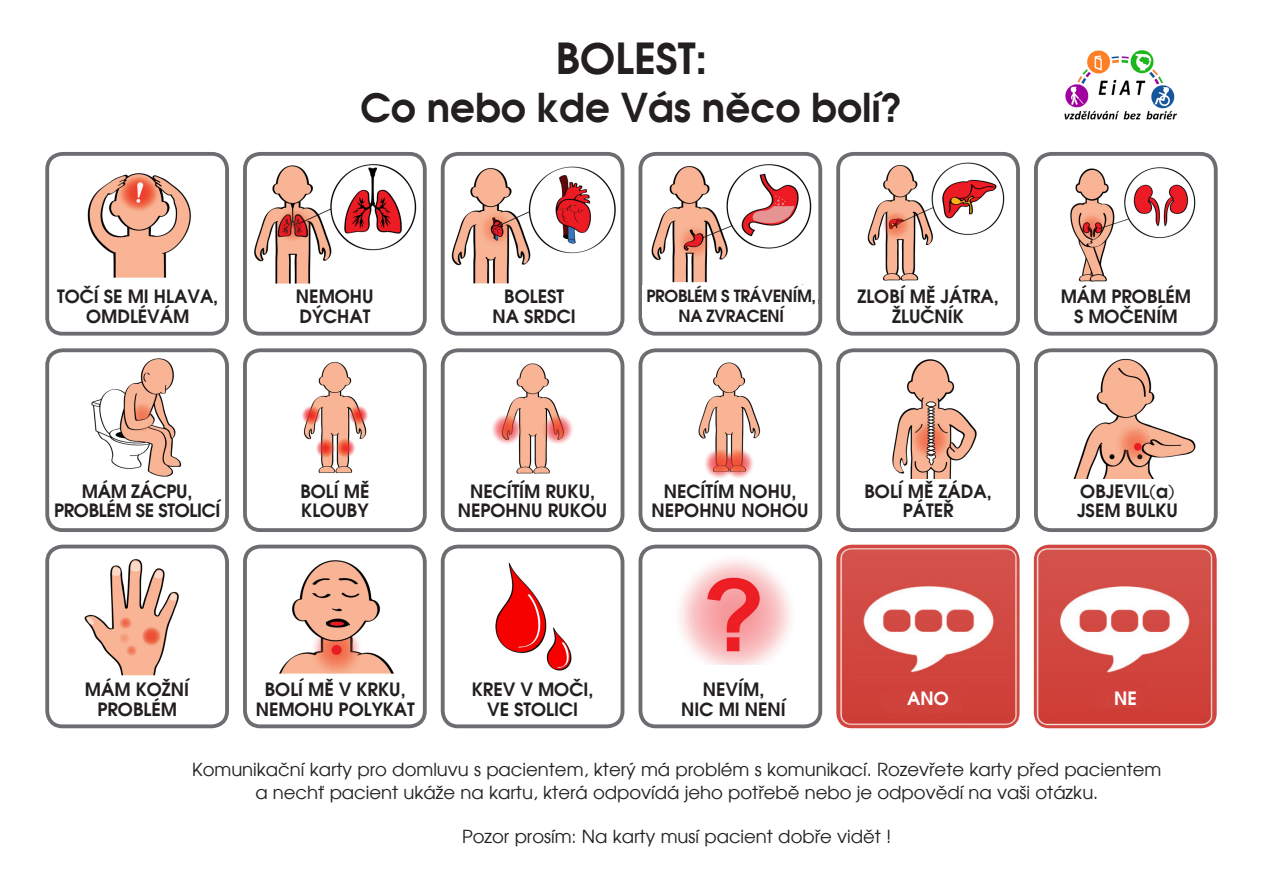
<style>
.page{position:relative;width:1263px;height:893px;background:#fff}
.page>*{position:absolute;margin:0;border:0;box-sizing:border-box;transform-origin:0 0}
.t1{font:42px "Avalon CE Bold";color:#231f20}
.t2{font:39px "Avalon CE Bold";color:#231f20}
.t3{font:18px/19.5px "Avalon CE Bold";color:#231f20;text-align:center}
.t4{font:18px "Avalon CE";color:#231f20}
.t5{font:18px "Avalon CE Bold";letter-spacing:-.02em;color:#231f20}
.t6{font:18px "Avalon CE Bold";color:#fff}
.t7{font:16.5px "Avalon CE Bold";letter-spacing:-.02em;color:#231f20}
</style>
<div class="page">
<img style="left:50px;top:157px;width:174px;height:174px">
<div style="left:45px;top:152px;width:184px;height:184px;border:4px solid #6c6d70;border-radius:15px"></div>
<img style="left:50px;top:353px;width:174px;height:174px">
<div style="left:45px;top:348px;width:184px;height:184px;border:4px solid #6c6d70;border-radius:15px"></div>
<img style="left:50px;top:550px;width:176px;height:173px">
<div style="left:45px;top:545px;width:184px;height:183px;border:4px solid #6c6d70;border-radius:15px"></div>
<img style="left:248px;top:157px;width:174px;height:174px">
<div style="left:243px;top:152px;width:184px;height:184px;border:4px solid #6c6d70;border-radius:15px"></div>
<img style="left:248px;top:353px;width:174px;height:174px">
<div style="left:243px;top:348px;width:184px;height:184px;border:4px solid #6c6d70;border-radius:15px"></div>
<img style="left:246px;top:546px;width:176px;height:179px">
<div style="left:243px;top:545px;width:184px;height:183px;border:4px solid #6c6d70;border-radius:15px"></div>
<img style="left:443px;top:546px;width:179px;height:180px">
<div style="left:441px;top:545px;width:183px;height:183px;border:4px solid #6c6d70;border-radius:15px"></div>
<img style="left:444px;top:155px;width:178px;height:176px">
<div style="left:441px;top:152px;width:183px;height:184px;border:4px solid #6c6d70;border-radius:15px"></div>
<img style="left:446px;top:353px;width:176px;height:176px">
<div style="left:441px;top:348px;width:183px;height:184px;border:4px solid #6c6d70;border-radius:15px"></div>
<img style="left:647px;top:546px;width:167px;height:119px">
<div style="left:638px;top:545px;width:184px;height:183px;border:4px solid #6c6d70;border-radius:15px"></div>
<img style="left:643px;top:155px;width:174px;height:176px">
<div style="left:638px;top:152px;width:184px;height:184px;border:4px solid #6c6d70;border-radius:15px"></div>
<img style="left:643px;top:353px;width:176px;height:174px">
<div style="left:638px;top:348px;width:184px;height:184px;border:4px solid #6c6d70;border-radius:15px"></div>
<img style="left:841px;top:157px;width:174px;height:174px">
<div style="left:836px;top:152px;width:184px;height:184px;border:4px solid #6c6d70;border-radius:15px"></div>
<img style="left:841px;top:353px;width:174px;height:174px">
<div style="left:836px;top:348px;width:184px;height:184px;border:4px solid #6c6d70;border-radius:15px"></div>
<img style="left:1039px;top:157px;width:174px;height:174px">
<div style="left:1034px;top:152px;width:184px;height:184px;border:4px solid #6c6d70;border-radius:15px"></div>
<img style="left:1039px;top:353px;width:174px;height:174px">
<div style="left:1034px;top:348px;width:184px;height:184px;border:4px solid #6c6d70;border-radius:15px"></div>
<img style="left:1064px;top:50px;width:114px;height:70px">
<div style="left:68px;top:285px;width:142px;height:23px;background:#fff"></div>
<div style="left:55px;top:289px;width:165px;height:38px;background:#fff"></div>
<div style="left:457px;top:479px;width:150px;height:24px;background:#fff"></div>
<div style="left:453px;top:484px;width:159px;height:38px;background:#fff"></div>
<div style="left:260px;top:479px;width:149px;height:24px;background:#fff"></div>
<div style="left:255px;top:484px;width:160px;height:38px;background:#fff"></div>
<div style="left:57px;top:479px;width:165px;height:24px;background:#fff"></div>
<div style="left:52px;top:484px;width:170px;height:38px;background:#fff"></div>
<div style="left:62px;top:678px;width:153px;height:23px;background:#fff"></div>
<div style="left:58px;top:682px;width:158px;height:39px;background:#fff"></div>
<div style="left:254px;top:678px;width:163px;height:39px;background:#fff"></div>
<div style="left:254px;top:682px;width:163px;height:39px;background:#fff"></div>
<div style="left:460px;top:678px;width:148px;height:23px;background:#fff"></div>
<div style="left:456px;top:682px;width:153px;height:39px;background:#fff"></div>
<div style="left:1051px;top:285px;width:149px;height:23px;background:#fff"></div>
<div style="left:1046px;top:289px;width:160px;height:38px;background:#fff"></div>
<div style="left:655px;top:479px;width:150px;height:47px;background:#fff"></div>
<div style="left:853px;top:283px;width:150px;height:44px;background:#fff"></div>
<div style="left:848px;top:289px;width:160px;height:38px;background:#fff"></div>
<div style="left:660px;top:283px;width:140px;height:45px;background:#fff"></div>
<div style="left:642px;top:285px;width:176px;height:32px;background:#fff"></div>
<div style="left:650px;top:484px;width:160px;height:38px;background:#fff"></div>
<div style="left:853px;top:479px;width:149px;height:24px;background:#fff"></div>
<div style="left:848px;top:484px;width:160px;height:38px;background:#fff"></div>
<div style="left:1052px;top:479px;width:150px;height:24px;background:#fff"></div>
<div style="left:1048px;top:484px;width:159px;height:38px;background:#fff"></div>
<div style="left:265px;top:285px;width:142px;height:23px;background:#fff"></div>
<div style="left:252px;top:289px;width:165px;height:38px;background:#fff"></div>
<div style="left:464px;top:285px;width:142px;height:23px;background:#fff"></div>
<div style="left:452px;top:289px;width:165px;height:38px;background:#fff"></div>
<img style="left:836px;top:545px;width:183px;height:183px">
<img style="left:1034px;top:545px;width:183px;height:183px">
<p class="t3" style="left:57px;top:287px;width:163px">TOČÍ SE MI HLAVA,<br>OMDLÉVÁM</p>
<p class="t5" style="left:82px;top:480px;width:112px">MÁM ZÁCPU,</p>
<p class="t5" style="left:54px;top:499px;width:168px">PROBLÉM SE STOLICÍ</p>
<p class="t1" style="left:556px;top:32px;width:153px">BOLEST:</p>
<p class="t2" style="left:360px;top:83px;width:544px">Co nebo kde Vás něco bolí?</p>
<p class="t3" style="left:296px;top:287px;width:79px">NEMOHU</p>
<p class="t3" style="left:299px;top:306px;width:72px">DÝCHAT</p>
<p class="t3" style="left:300px;top:481px;width:71px">BOLÍ MĚ</p>
<p class="t3" style="left:301px;top:501px;width:69px">KLOUBY</p>
<p class="t3" style="left:504px;top:287px;width:61px">BOLEST</p>
<p class="t3" style="left:493px;top:306px;width:85px">NA SRDCI</p>
<p class="t7" style="left:646px;top:286px;width:171px">PROBLÉM S TRÁVENÍM,</p>
<p class="t7" style="left:678px;top:305px;width:107px">NA ZVRACENÍ</p>
<p class="t3" style="left:857px;top:287px;width:143px">ZLOBÍ MĚ JÁTRA,<br>ŽLUČNÍK</p>
<p class="t3" style="left:470px;top:481px;width:127px">NECÍTÍM RUKU,</p>
<p class="t3" style="left:458px;top:501px;width:151px">NEPOHNU RUKOU</p>
<p class="t3" style="left:664px;top:481px;width:134px">NECÍTÍM NOHU,</p>
<p class="t3" style="left:651px;top:501px;width:159px">NEPOHNU NOHOU</p>
<p class="t3" style="left:864px;top:481px;width:129px">BOLÍ MĚ ZÁDA,</p>
<p class="t3" style="left:903px;top:501px;width:52px">PÁTEŘ</p>
<p class="t3" style="left:1061px;top:287px;width:132px">MÁM PROBLÉM</p>
<p class="t3" style="left:1074px;top:306px;width:105px">S MOČENÍM</p>
<p class="t3" style="left:1080px;top:481px;width:96px">OBJEVIL(a)</p>
<p class="t3" style="left:1077px;top:501px;width:103px">JSEM BULKU</p>
<p class="t3" style="left:85px;top:680px;width:106px">MÁM KOŽNÍ<br>PROBLÉM</p>
<p class="t3" style="left:265px;top:680px;width:142px">BOLÍ MĚ V KRKU,</p>
<p class="t3" style="left:256px;top:699px;width:161px">NEMOHU POLYKAT</p>
<p class="t3" style="left:472px;top:680px;width:123px">KREV V MOČI,</p>
<p class="t3" style="left:487px;top:699px;width:92px">VE STOLICI</p>
<p class="t3" style="left:703px;top:680px;width:63px">NEVÍM,</p>
<p class="t3" style="left:681px;top:699px;width:106px">NIC MI NENÍ</p>
<p class="t6" style="left:907px;top:687px;width:43px">ANO</p>
<p class="t6" style="left:1114px;top:687px;width:24px">NE</p>
<p class="t4" style="left:192px;top:759px;width:971px">Komunikační karty pro domluvu s pacientem, který má problém s komunikací. Rozevřete karty před pacientem</p>
<p class="t4" style="left:255px;top:781px;width:844px">a nechť pacient ukáže na kartu, která odpovídá jeho potřebě nebo je odpovědí na vaši otázku.</p>
<p class="t4" style="left:462px;top:826px;width:431px">Pozor prosím: Na karty musí pacient dobře vidět !</p>
</div>
